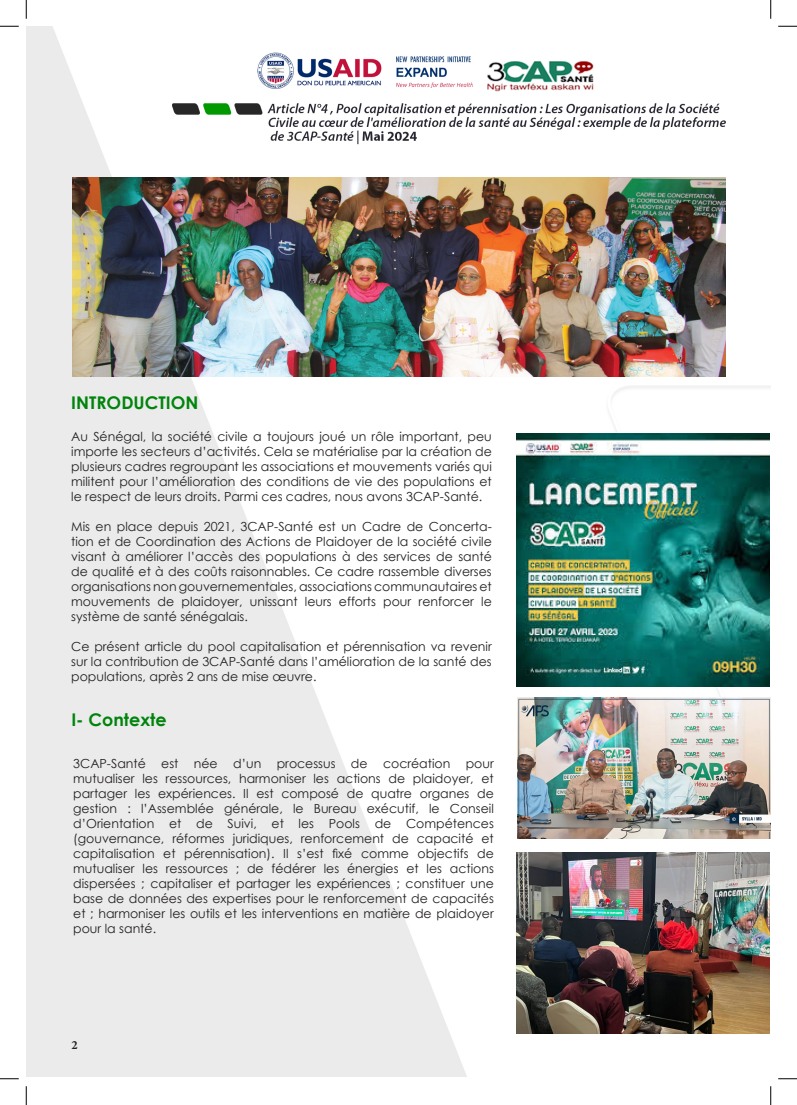
<style>
.page{position:relative;width:797px;height:1105px;background:#fff}
.page>*{position:absolute;margin:0;border:0;box-sizing:border-box;transform-origin:0 0}
.t1{font:700 17.5px "Century Gothic";color:#00840c}
.t2{font:12.5px/15px "Century Gothic";color:#231f20;text-align:justify}
.t3{font:700 12.5px "Minion Pro";color:#231f20}
</style>
<div class="page">
<img style="left:26px;top:26px;width:744px;height:1051px">
<img style="left:72px;top:178px;width:653px;height:199px">
<img style="left:516px;top:433px;width:253px;height:253px">
<img style="left:517px;top:697px;width:253px;height:142px">
<img style="left:516px;top:853px;width:253px;height:181px">
<svg style="left:0;top:25px;width:19px;height:2px"></svg>
<svg style="left:778px;top:25px;width:19px;height:2px"></svg>
<svg style="left:0;top:1078px;width:19px;height:1px"></svg>
<svg style="left:778px;top:1078px;width:19px;height:1px"></svg>
<svg style="left:25px;top:0;width:2px;height:19px"></svg>
<svg style="left:25px;top:1086px;width:2px;height:19px"></svg>
<svg style="left:770px;top:0;width:1px;height:19px"></svg>
<svg style="left:770px;top:1086px;width:1px;height:19px"></svg>
<p class="t1" style="left:71px;top:390px;width:129px">INTRODUCTION</p>
<p class="t2" style="left:71px;top:429px;width:422px">Au Sénégal, la société civile a toujours joué un rôle important, peu importe les secteurs d’activités. Cela se matérialise par la création de plusieurs cadres regroupant les associations et mouvements variés qui militent pour l’amélioration des conditions de vie des populations et le respect de leurs droits. Parmi ces cadres, nous avons 3CAP-Santé.</p>
<p class="t2" style="left:71px;top:519px;width:422px">Mis en place depuis 2021, 3CAP-Santé est un Cadre de Concerta&shy;tion et de Coordination des Actions de Plaidoyer de la société civile</p>
<p class="t2" style="left:71px;top:549px;width:422px">visant à améliorer l’accès des populations à des services de santé de qualité et à des coûts raisonnables. Ce cadre rassemble diverses</p>
<p class="t2" style="left:71px;top:579px;width:422px">organisations non gouvernementales, associations communautaires et</p>
<p class="t2" style="left:71px;top:594px;width:422px">mouvements de plaidoyer, unissant leurs efforts pour renforcer le</p>
<p class="t2" style="left:71px;top:609px;width:178px">système de santé sénégalais.</p>
<p class="t2" style="left:71px;top:639px;width:422px">Ce présent article du pool capitalisation et pérennisation va revenir sur la contribution de 3CAP-Santé dans l’amélioration de la santé des populations, après 2 ans de mise œuvre.</p>
<p class="t1" style="left:71px;top:707px;width:97px">I- Contexte</p>
<p class="t2" style="left:73px;top:756px;width:422px">3CAP-Santé est née d’un processus de cocréation pour</p>
<p class="t2" style="left:73px;top:771px;width:422px">mutualiser les ressources, harmoniser les actions de plaidoyer, et partager les expériences. Il est composé de quatre organes de</p>
<p class="t2" style="left:73px;top:801px;width:422px">gestion : l’Assemblée générale, le Bureau exécutif, le Conseil</p>
<p class="t2" style="left:73px;top:816px;width:422px">d’Orientation et de Suivi, et les Pools de Compétences</p>
<p class="t2" style="left:73px;top:831px;width:422px">(gouvernance, réformes juridiques, renforcement de capacité et</p>
<p class="t2" style="left:73px;top:846px;width:422px">capitalisation et pérennisation). Il s’est fixé comme objectifs de</p>
<p class="t2" style="left:73px;top:861px;width:422px">mutualiser les ressources ; de fédérer les énergies et les actions</p>
<p class="t2" style="left:73px;top:876px;width:422px">dispersées ; capitaliser et partager les expériences ; constituer une</p>
<p class="t2" style="left:73px;top:891px;width:422px">base de données des expertises pour le renforcement de capacités et ; harmoniser les outils et les interventions en matière de plaidoyer pour la santé.</p>
<p class="t3" style="left:71px;top:1036px;width:8px">2</p>
</div>
